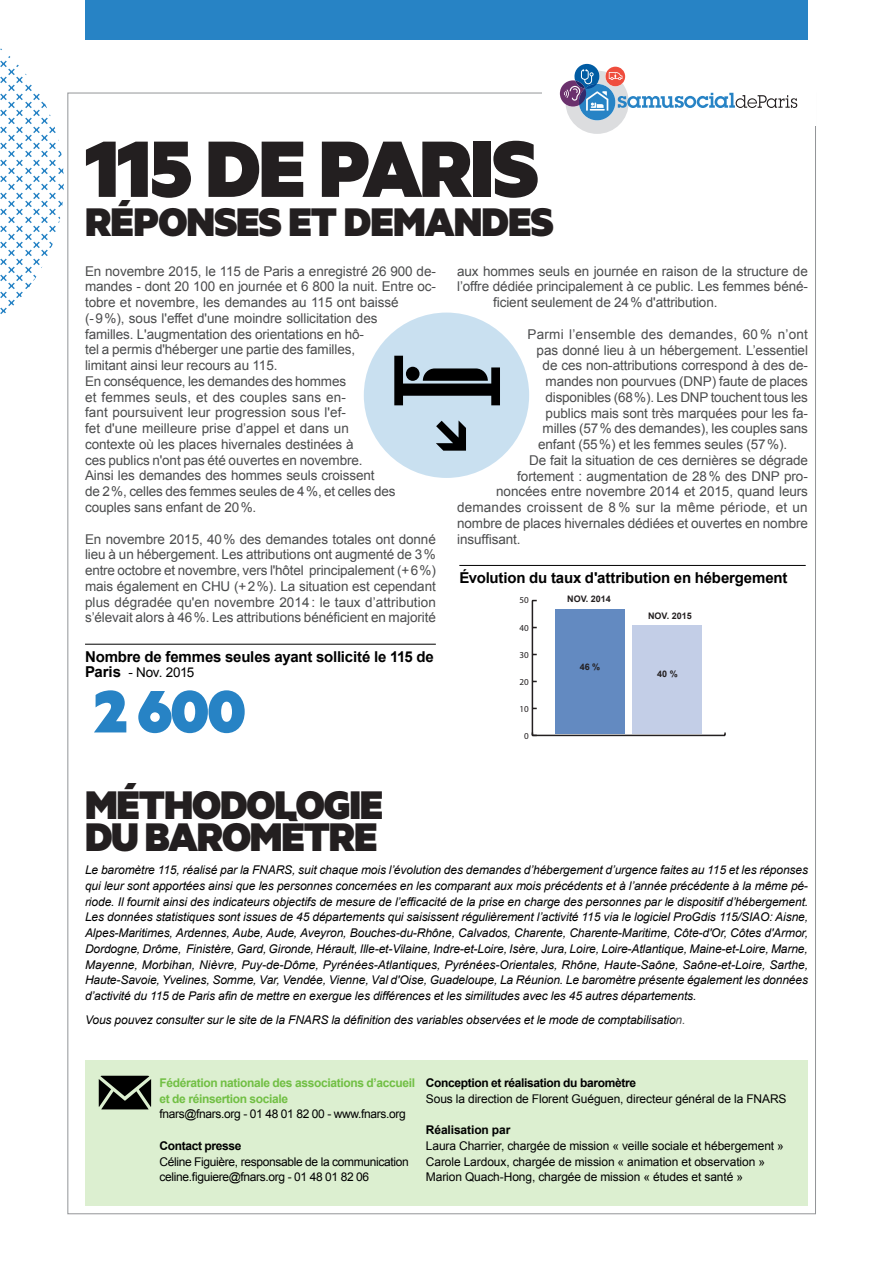
<style>
.page{position:relative;width:893px;height:1263px;background:#fff}
.page>*{position:absolute;margin:0;border:0;box-sizing:border-box;transform-origin:0 0}
.t1{font:900 90px "Metric";letter-spacing:-.02em;color:#231f20}
.t2{font:900 67.5px "Metric";color:#2783c5}
.t3{font:900 45px "Metric";letter-spacing:-.025em;color:#231f20}
.t4{font:700 15px "Arial";letter-spacing:-.01em;color:#000}
.t5{font:13.5px/15.8px "Arial";letter-spacing:-.01em;color:#4b4c4d}
.t6{font:13.5px "Arial";letter-spacing:.015em;color:#4b4c4d}
.t7{font:13.5px "Arial";letter-spacing:-.03em;color:#000}
.t8{font:italic 12px/15.8px "Arial";letter-spacing:-.01em;color:#000;text-align:justify}
.t9{font:12px/15.8px "Arial";letter-spacing:-.01em;color:#000}
.t10{font:12px/15.8px "Arial";letter-spacing:-.03em;color:#000}
.t11{font:700 12px/15.8px "Arial";letter-spacing:-.03em;color:#71bf44}
.t12{font:700 12px "Arial";letter-spacing:-.03em;color:#000}
.t13{font:700 12px "Arial";letter-spacing:-.01em;color:#000}
.t14{font:9.15px "Myriad Pro";color:#231f20}
.t15{font:700 9px "Arial";color:#231f20}
.s1{font-weight:700;font-size:15px}
.s2{color:#4b4c4d}
</style>
<div class="page">
<div style="left:85px;top:1060px;width:723px;height:145px;background:#dcefd0"></div>
<svg style="left:0;top:48px;width:64px;height:266px"></svg>
<hr style="left:85px;top:644px;width:351px;height:1px;background:#000">
<div style="left:85px;top:0;width:723px;height:39px;background:#2783c5"></div>
<svg style="left:560px;top:64px;width:237px;height:70px"></svg>
<svg style="left:99px;top:1076px;width:52px;height:33px"></svg>
<div style="left:364px;top:313px;width:165px;height:165px;background:#c9e0f0;border-radius:50%"></div>
<svg style="left:394px;top:356px;width:106px;height:49px"></svg>
<svg style="left:436px;top:420px;width:30px;height:31px"></svg>
<hr style="left:459px;top:565px;width:347px;height:1px;background:#000">
<hr style="left:532px;top:735px;width:193px;height:1px;background:#231f20">
<hr style="left:532px;top:600px;width:1px;height:135px;background:#231f20">
<div style="left:633px;top:625px;width:69px;height:108px;background:#c3cee7"></div>
<div style="left:555px;top:609px;width:70px;height:124px;background:#638ac1"></div>
<h1 class="t1" style="left:85px;top:112px;width:455px">115 DE PARIS</h1>
<h3 class="t3" style="left:85px;top:194px;width:470px">RÉPONSES ET DEMANDES</h3>
<p class="t5" style="left:85px;top:263px;width:352px">En novembre 2015, le 115 de Paris a enregistré 26 900 de&shy;mandes - dont 20 100 en journée et 6 800 la nuit. Entre oc&shy;tobre et novembre, les demandes au 115 ont baissé (-9%), sous l'effet d'une moindre sollicitation des<br>familles. L'augmentation des orientations en hô-<br>tel a permis d'héberger une partie des familles,<br>limitant ainsi leur recours au 115.<br>En conséquence, les demandes des hommes<br>et femmes seuls, et des couples sans en-<br>fant poursuivent leur progression sous l'ef-<br>fet d'une meilleure prise d’appel et dans un<br>contexte où les places hivernales destinées à<br>ces publics n'ont pas été ouvertes en novembre.<br>Ainsi les demandes des hommes seuls croissent<br>de 2%, celles des femmes seules de 4%, et celles des couples sans enfant de 20%.</p>
<p class="t5" style="left:85px;top:531px;width:352px;text-align:justify">En novembre 2015, 40% des demandes totales ont donné lieu à un hébergement. Les attributions ont augmenté de 3% entre octobre et novembre, vers l'hôtel principalement (+6%) mais également en CHU (+2%). La situation est cependant plus dégradée qu'en novembre 2014: le taux d’attribution s’élevait alors à 46%. Les attributions bénéficient en majorité</p>
<p class="t4" style="left:85px;top:646px;width:350px">Nombre de femmes seules ayant sollicité le 115 de</p>
<p class="t7" style="left:85px;top:664px;width:111px"><span class="s1">Paris</span> - Nov. 2015</p>
<h2 class="t2" style="left:94px;top:669px;width:154px">2 600</h2>
<h3 class="t3" style="left:85px;top:777px;width:300px">MÉTHODOLOGIE</h3>
<h3 class="t3" style="left:85px;top:808px;width:294px">DU BAROMÈTRE</h3>
<p class="t5" style="left:457px;top:263px;width:352px">aux hommes seuls en journée en raison de la structure de</p>
<p class="t5" style="left:457px;top:279px;width:352px">l’offre dédiée principalement à ce public. Les femmes béné-</p>
<p class="t5" style="left:493px;top:295px;width:226px">ficient seulement de 24% d'attribution.</p>
<p class="t6" style="left:528px;top:325px;width:282px">Parmi l’ensemble des demandes, 60 % n’ont</p>
<p class="t5" style="left:537px;top:342px;width:273px">pas donné lieu à un hébergement. L’essentiel</p>
<p class="t5" style="left:543px;top:358px;width:267px">de ces non-attributions correspond à des de-</p>
<p class="t5" style="left:546px;top:374px;width:264px">mandes non pourvues (DNP) faute de places</p>
<p class="t5" style="left:546px;top:389px;width:264px">disponibles (68%). Les DNP touchent tous les</p>
<p class="t5" style="left:546px;top:405px;width:264px">publics mais sont très marquées pour les fa-</p>
<p class="t5" style="left:543px;top:421px;width:267px">milles (57% des demandes), les couples sans</p>
<p class="t5" style="left:538px;top:437px;width:251px">enfant (55%) et les femmes seules (57%).</p>
<p class="t5" style="left:529px;top:452px;width:280px">De fait la situation de ces dernières se dégrade</p>
<p class="t5" style="left:517px;top:468px;width:292px">fortement : augmentation de 28% des DNP pro-</p>
<p class="t5" style="left:496px;top:484px;width:313px">noncées entre novembre 2014 et 2015, quand leurs</p>
<p class="t6" style="left:457px;top:498px;width:352px">demandes croissent de 8 % sur la même période, et un</p>
<p class="t5" style="left:457px;top:515px;width:352px">nombre de places hivernales dédiées et ouvertes en nombre</p>
<p class="t5" style="left:457px;top:531px;width:65px">insuffisant.</p>
<p class="t4" style="left:459px;top:567px;width:330px">évolution du taux d'attribution en hébergement</p>
<p class="t14" style="left:520px;top:595px;width:11px">50</p>
<p class="t15" style="left:567px;top:593px;width:45px">NOV. 2014</p>
<p class="t14" style="left:520px;top:622px;width:11px">40</p>
<p class="t14" style="left:520px;top:649px;width:11px">30</p>
<p class="t14" style="left:520px;top:676px;width:11px">20</p>
<p class="t14" style="left:520px;top:703px;width:11px">10</p>
<p class="t14" style="left:524px;top:731px;width:6px">0</p>
<p class="t15" style="left:580px;top:660px;width:22px">46 %</p>
<p class="t15" style="left:648px;top:610px;width:45px">NoV. 2015</p>
<p class="t15" style="left:657px;top:668px;width:22px">40 %</p>
<p class="t8" style="left:85px;top:862px;width:725px">Le baromètre 115, réalisé par la FNARS, suit chaque mois l’évolution des demandes d’hébergement d’urgence faites au 115 et les réponses qui leur sont apportées ainsi que les personnes concernées en les comparant aux mois précédents et à l’année précédente à la même pé&shy;riode. Il fournit ainsi des indicateurs objectifs de mesure de l’efficacité de la prise en charge des personnes par le dispositif d’hébergement.<br>Les données statistiques sont issues de 45 départements qui saisissent régulièrement l’activité 115 via le logiciel ProGdis 115/SIAO: Aisne, Alpes-Maritimes, Ardennes, Aube, Aude, Aveyron, Bouches-du-Rhône, Calvados, Charente, Charente-Maritime, Côte-d'Or, Côtes d'Armor, Dordogne, Drôme, Finistère, Gard, Gironde, Hérault, Ille-et-Vilaine, Indre-et-Loire, Isère, Jura, Loire, Loire-Atlantique, Maine-et-Loire, Marne, Mayenne, Morbihan, Nièvre, Puy-de-Dôme, Pyrénées-Atlantiques, Pyrénées-Orientales, Rhône, Haute-Saône, Saône-et-Loire, Sarthe, Haute-Savoie, Yvelines, Somme, Var, Vendée, Vienne, Val d'Oise, Guadeloupe, La Réunion. Le baromètre présente également les données d’activité du 115 de Paris afin de mettre en exergue les différences et les similitudes avec les 45 autres départements.</p>
<p class="t8" style="left:85px;top:1012px;width:602px">Vous pouvez consulter sur le site de la FNARS la définition des variables observées et le mode de comptabilisatio<span class="s2">n.</span></p>
<p class="t11" style="left:159px;top:1075px;width:257px">Fédération nationale des associations d’accueil et de réinsertion sociale</p>
<p class="t10" style="left:159px;top:1106px;width:248px">fnars@fnars.org - 01 48 01 82 00 - www.fnars.org</p>
<p class="t12" style="left:159px;top:1138px;width:84px">Contact presse</p>
<p class="t10" style="left:159px;top:1154px;width:251px">Céline Figuière, responsable de la communication celine.figuiere@fnars.org - 01 48 01 82 06</p>
<p class="t12" style="left:426px;top:1075px;width:212px">Conception et réalisation du baromètre</p>
<p class="t9" style="left:426px;top:1091px;width:362px">Sous la direction de Florent Guéguen, directeur général de la FNARS</p>
<p class="t13" style="left:426px;top:1122px;width:86px">Réalisation par</p>
<p class="t9" style="left:426px;top:1138px;width:360px">Laura Charrier, chargée de mission « veille sociale et hébergement »<br>Carole Lardoux, chargée de mission « animation et observation »<br>Marion Quach-Hong, chargée de mission « études et santé »</p>
</div>
